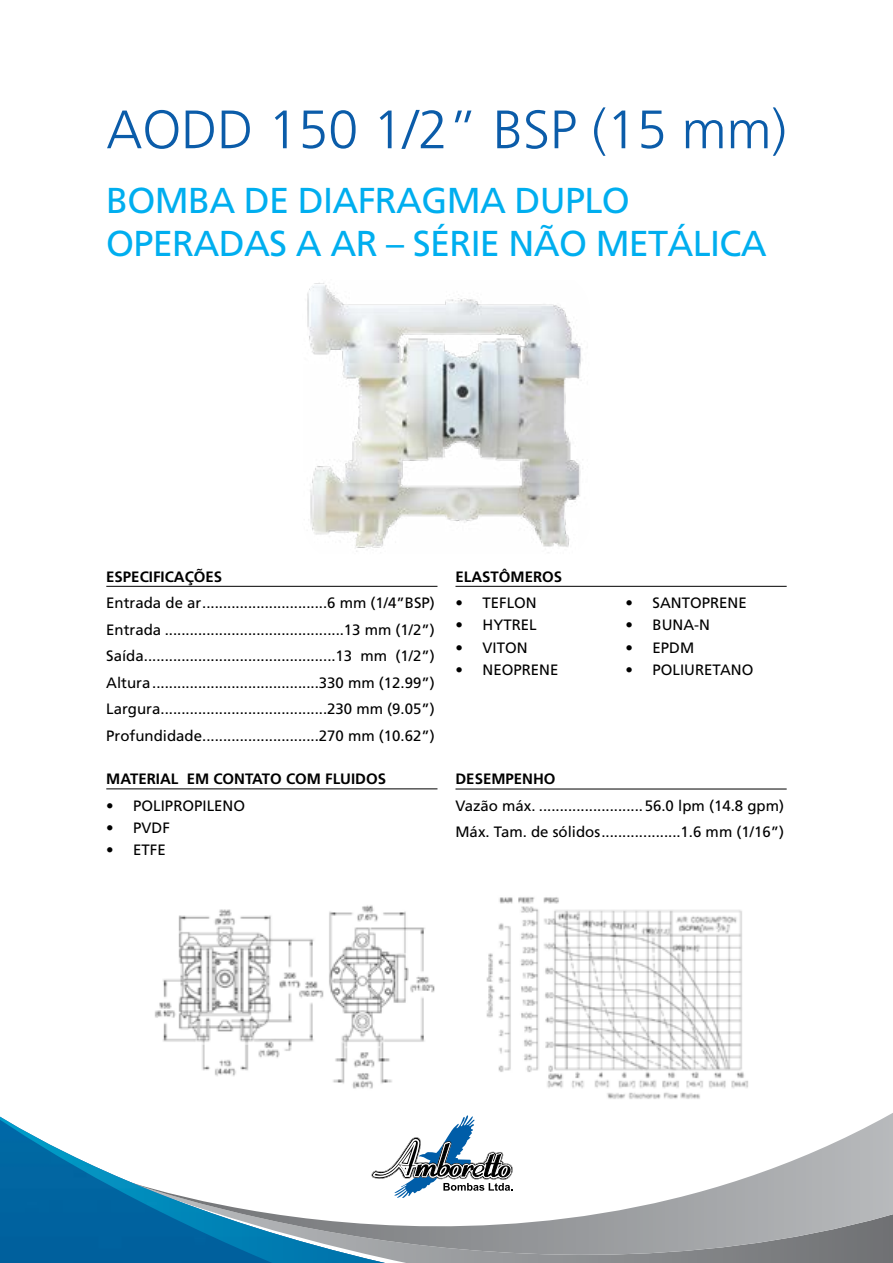
<style>
.page{position:relative;width:893px;height:1263px;background:#fff}
.page>*{position:absolute;margin:0;border:0;box-sizing:border-box;transform-origin:0 0}
.t1{font:300 54px "Frutiger";color:#0b5ca9}
.t2{font:36px/43.2px "Frutiger";letter-spacing:-.02em;color:#00aeef}
.t3{font:15px/26.5px "Frutiger";color:#000;text-align:justify}
.t4{font:700 15px "Frutiger";color:#000}
</style>
<div class="page">
<svg style="left:0;top:1113px;width:893px;height:150px"></svg>
<img style="left:307px;top:283px;width:275px;height:269px">
<img style="left:154px;top:897px;width:594px;height:202px">
<hr style="left:106px;top:586px;width:331px;height:1px;background:#000">
<hr style="left:106px;top:788px;width:331px;height:1px;background:#000">
<hr style="left:455px;top:586px;width:332px;height:1px;background:#000">
<hr style="left:455px;top:789px;width:332px;height:1px;background:#000">
<svg style="left:370px;top:1115px;width:151px;height:83px"></svg>
<h1 class="t1" style="left:106px;top:99px;width:682px">AODD 150 1/2” BSP (15 mm)</h1>
<h2 class="t2" style="left:106px;top:179px;width:662px">BOMBA DE DIAFRAGMA DUPLO<br>OPERADAS A AR – SÉRIE NÃO METÁLICA</h2>
<p class="t4" style="left:106px;top:568px;width:117px">ESPECIFICAÇÕES</p>
<p class="t3" style="left:106px;top:590px;width:330px">Entrada de ar..............................6 mm (1/4”BSP)<br>Entrada ...........................................13 mm (1/2”)<br>Saída..............................................13 mm (1/2”)<br>Altura........................................330 mm (12.99”)<br>Largura........................................230 mm (9.05”)<br>Profundidade............................270 mm (10.62”)</p>
<p class="t4" style="left:106px;top:770px;width:281px">MATERIAL EM CONTATO COM FLUIDOS</p>
<p class="t3" style="left:106px;top:792px;width:140px">• POLIPROPILENO</p>
<p class="t3" style="left:106px;top:815px;width:65px">• PVDF</p>
<p class="t3" style="left:106px;top:837px;width:61px">• ETFE</p>
<p class="t4" style="left:455px;top:568px;width:108px">ELASTÔMEROS</p>
<p class="t3" style="left:455px;top:590px;width:83px">• TEFLON</p>
<p class="t3" style="left:455px;top:612px;width:83px">• HYTREL</p>
<p class="t3" style="left:455px;top:634px;width:74px">• VITON</p>
<p class="t3" style="left:455px;top:656px;width:104px">• NEOPRENE</p>
<p class="t3" style="left:626px;top:590px;width:123px">• SANTOPRENE</p>
<p class="t3" style="left:626px;top:612px;width:86px">• BUNA-N</p>
<p class="t3" style="left:626px;top:634px;width:70px">• EPDM</p>
<p class="t3" style="left:626px;top:656px;width:129px">• POLIURETANO</p>
<p class="t4" style="left:455px;top:770px;width:102px">DESEMPENHO</p>
<p class="t3" style="left:455px;top:792px;width:330px">Vazão máx. .........................56.0 lpm (14.8 gpm)<br>Máx. Tam. de sólidos...................1.6 mm (1/16”)</p>
</div>
